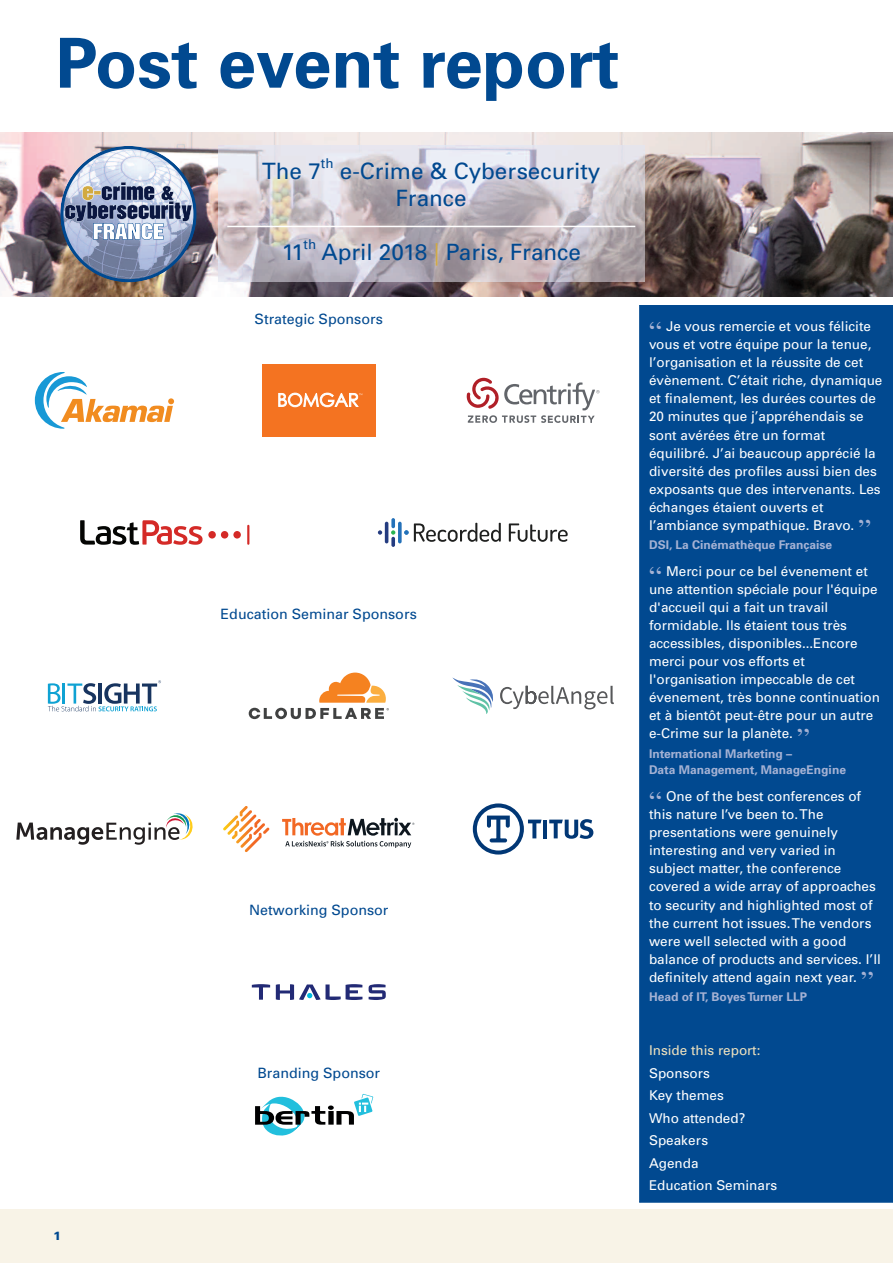
<style>
.page{position:relative;width:893px;height:1263px;background:#fff}
.page>*{position:absolute;margin:0;border:0;box-sizing:border-box;transform-origin:0 0}
.t1{font:700 69px "Univers";color:#014990}
.t2{font:30px "Times";color:#a5b2d4}
.t3{font:22.5px/27px "Univers";color:#014990}
.t4{font:14.25px "Univers";color:#014990}
.t5{font:13.5px/18px "Univers";color:#fff}
.t6{font:13.5px "Univers";color:#eee1be}
.t7{font:13.5px "Univers";color:#014990}
.t8{font:700 12px/16.5px "Univers";color:#a5b2d4}
.t9{font:900 12px "Univers";color:#014990}
.s1{color:#d2aa41}
</style>
<div class="page">
<div style="left:0;top:1210px;width:893px;height:53px;background:#f8f3e7"></div>
<img style="left:0;top:132px;width:893px;height:164px">
<div style="left:640px;top:306px;width:252px;height:896px;background:#014990"></div>
<div style="left:639px;top:305px;width:254px;height:897px;border:1px solid #014990"></div>
<img style="left:60px;top:146px;width:137px;height:136px">
<img style="left:218px;top:146px;width:426px;height:136px">
<hr style="left:227px;top:226px;width:408px;height:1px;background:#fff">
<svg style="left:35px;top:372px;width:139px;height:57px"></svg>
<div style="left:262px;top:364px;width:113px;height:73px;background:#f47321"></div>
<svg style="left:279px;top:393px;width:83px;height:14px"></svg>
<svg style="left:467px;top:378px;width:132px;height:45px"></svg>
<hr style="left:247px;top:525px;width:2px;height:20px;background:#d42a27">
<div style="left:208px;top:531px;width:8px;height:7px;background:#d42a27;border-radius:50%"></div>
<div style="left:221px;top:531px;width:7px;height:7px;background:#d42a27;border-radius:50%"></div>
<div style="left:233px;top:531px;width:8px;height:7px;background:#d42a27;border-radius:50%"></div>
<svg style="left:80px;top:520px;width:123px;height:25px"></svg>
<svg style="left:509px;top:523px;width:59px;height:19px"></svg>
<svg style="left:391px;top:530px;width:4px;height:5px"></svg>
<svg style="left:404px;top:523px;width:97px;height:19px"></svg>
<svg style="left:378px;top:530px;width:4px;height:5px"></svg>
<svg style="left:391px;top:537px;width:4px;height:10px"></svg>
<svg style="left:398px;top:522px;width:4px;height:21px"></svg>
<hr style="left:385px;top:522px;width:3px;height:21px;background:#243c80;border-radius:2px">
<svg style="left:391px;top:518px;width:4px;height:10px"></svg>
<svg style="left:48px;top:680px;width:113px;height:31px"></svg>
<svg style="left:249px;top:672px;width:140px;height:47px"></svg>
<svg style="left:452px;top:677px;width:41px;height:37px"></svg>
<svg style="left:500px;top:686px;width:114px;height:23px"></svg>
<svg style="left:16px;top:813px;width:177px;height:32px"></svg>
<svg style="left:282px;top:818px;width:132px;height:30px"></svg>
<img style="left:223px;top:806px;width:40px;height:46px">
<hr style="left:543px;top:820px;width:4px;height:18px;background:#013775">
<svg style="left:549px;top:819px;width:44px;height:20px"></svg>
<svg style="left:473px;top:803px;width:68px;height:51px"></svg>
<svg style="left:369px;top:984px;width:17px;height:16px"></svg>
<svg style="left:276px;top:984px;width:86px;height:16px"></svg>
<svg style="left:252px;top:984px;width:18px;height:16px"></svg>
<svg style="left:255px;top:1094px;width:118px;height:41px"></svg>
<h1 class="t1" style="left:55px;top:38px;width:565px">Post event report</h1>
<h3 class="t3" style="left:262px;top:160px;width:60px">The 7</h3>
<p class="t7" style="left:321px;top:158px;width:14px">th</p>
<h3 class="t3" style="left:396px;top:160px;width:206px;text-indent:-56px">e-Crime &amp; Cybersecurity<br>France</h3>
<h3 class="t3" style="left:282px;top:241px;width:23px">11</h3>
<p class="t7" style="left:304px;top:239px;width:14px">th</p>
<h3 class="t3" style="left:321px;top:241px;width:261px">April 2018 <span class="s1">|</span> Paris, France</h3>
<p class="t4" style="left:254px;top:314px;width:130px">Strategic Sponsors</p>
<p class="t4" style="left:221px;top:608px;width:198px">Education Seminar Sponsors</p>
<p class="t4" style="left:249px;top:904px;width:141px">Networking Sponsor</p>
<p class="t9" style="left:53px;top:1231px;width:10px">1</p>
<p class="t4" style="left:257px;top:1068px;width:124px">Branding Sponsor</p>
<p class="t5" style="left:649px;top:319px;width:235px;text-indent:17px">Je vous remercie et vous félicite vous et votre équipe pour la tenue, l’organisation et la réussite de cet évènement. C’était riche, dynamique et finalement, les durées courtes de 20 minutes que j’appréhendais se sont avérées être un format équilibré. J’ai beaucoup apprécié la diversité des profiles aussi bien des exposants que des intervenants. Les échanges étaient ouverts et l’ambiance sympathique. Bravo.</p>
<h2 class="t2" style="left:649px;top:314px;width:15px">“</h2>
<h2 class="t2" style="left:858px;top:512px;width:15px">”</h2>
<p class="t8" style="left:649px;top:538px;width:185px">DSI, La Cinémathèque Française</p>
<h2 class="t2" style="left:649px;top:559px;width:15px">“</h2>
<p class="t5" style="left:649px;top:563px;width:233px;text-indent:17px">Merci pour ce bel évenement et une attention spéciale pour l'équipe d'accueil qui a fait un travail formidable. Ils étaient tous très accessibles, disponibles...Encore merci pour vos efforts et l'organisation impeccable de cet évenement, très bonne continuation et à bientôt peut-être pour un autre e-Crime sur la planète.</p>
<h2 class="t2" style="left:797px;top:721px;width:15px">”</h2>
<p class="t8" style="left:649px;top:746px;width:198px">International Marketing –<br>Data Management, ManageEngine</p>
<h2 class="t2" style="left:649px;top:784px;width:15px">“</h2>
<p class="t5" style="left:649px;top:789px;width:233px;text-indent:17px">One of the best conferences of this nature I’ve been to.The presentations were genuinely interesting and very varied in subject matter, the conference covered a wide array of approaches to security and highlighted most of the current hot issues.The vendors were well selected with a good balance of products and services. I’ll definitely attend again next year.</p>
<h2 class="t2" style="left:861px;top:964px;width:15px">”</h2>
<p class="t8" style="left:649px;top:990px;width:160px">Head of IT, BoyesTurner LLP</p>
<p class="t6" style="left:649px;top:1045px;width:113px">Inside this report:</p>
<p class="t5" style="left:649px;top:1063px;width:130px;line-height:22.5px">Sponsors<br>Key themes<br>Who attended?<br>Speakers<br>Agenda<br>Education Seminars</p>
</div>
